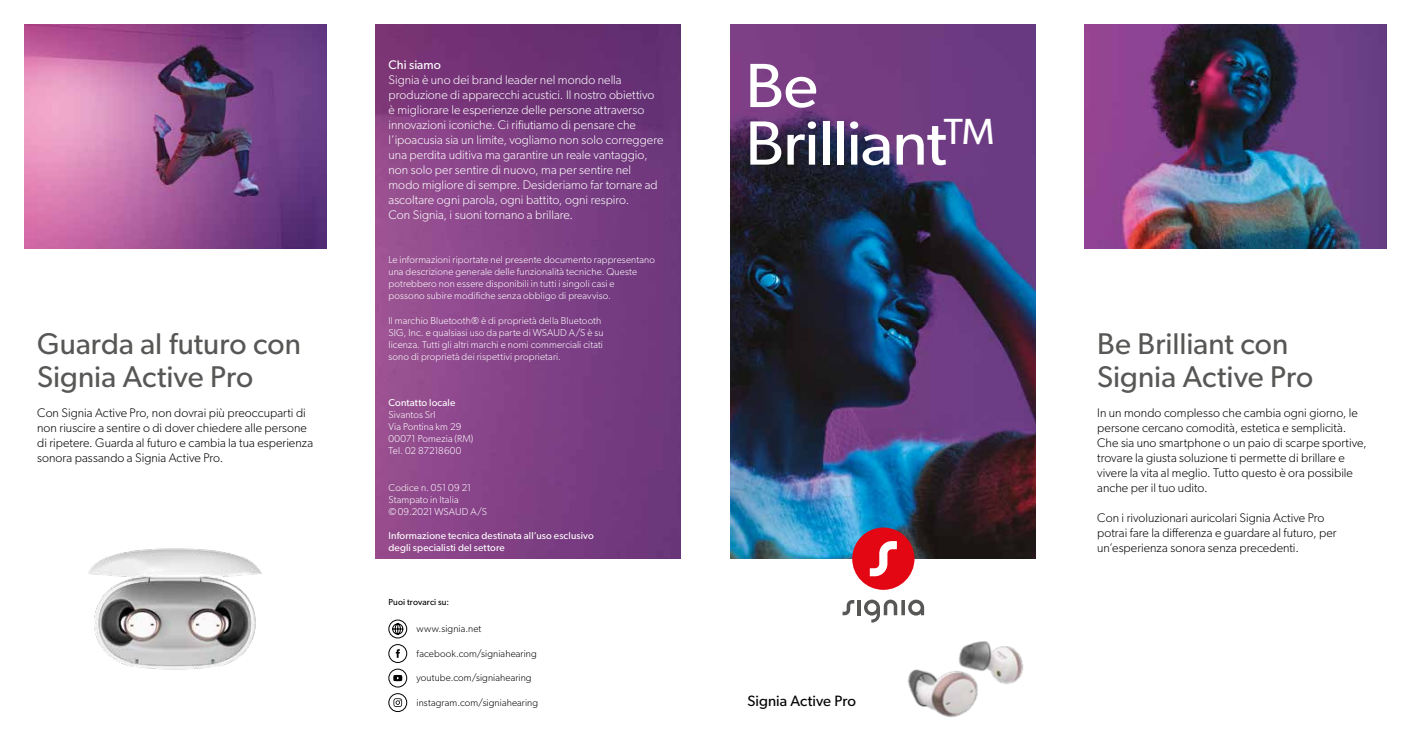
<style>
.page{position:relative;width:1411px;height:745px;background:#fff}
.page>*{position:absolute;margin:0;border:0;box-sizing:border-box;transform-origin:0 0}
.t1{font:62.5px/57.5px "Gibson";letter-spacing:-.015em;color:#fff;scale:1.05 1}
.t2{font:30px/33px "Gibson";color:#575756}
.t3{font:15px "Gibson";letter-spacing:.005em;color:#000}
.t4{font:300 12.5px/15px "Gibson";letter-spacing:.005em;color:#000}
.t5{font:300 12.5px/15px "Gibson";letter-spacing:.005em;color:#fff}
.t6{font:12.5px "Gibson";letter-spacing:.005em;color:#fff}
.t7{font:300 10px/12px "Gibson";letter-spacing:.01em;color:#fff}
.t8{font:300 10px "Gibson";letter-spacing:.01em;color:#000}
.t9{font:10px/12px "Gibson";letter-spacing:.01em;color:#fff}
.t10{font:8.75px "Gibson";letter-spacing:.015em;color:#000}
</style>
<div class="page">
<img style="left:730px;top:25px;width:305px;height:533px">
<img style="left:376px;top:25px;width:304px;height:533px">
<img style="left:1084px;top:25px;width:301px;height:223px">
<img style="left:25px;top:25px;width:301px;height:223px">
<img style="left:88px;top:548px;width:174px;height:122px">
<img style="left:907px;top:641px;width:117px;height:77px">
<svg style="left:864px;top:599px;width:60px;height:23px"></svg>
<hr style="left:857px;top:599px;width:3px;height:16px;background:#575756">
<svg style="left:842px;top:600px;width:12px;height:15px"></svg>
<div style="left:852px;top:527px;width:62px;height:62px;background:#e30613;border-radius:50%"></div>
<svg style="left:869px;top:541px;width:27px;height:35px"></svg>
<svg style="left:388px;top:619px;width:19px;height:19px"></svg>
<div style="left:388px;top:644px;width:19px;height:18px;border:1px solid #000;border-radius:50%"></div>
<svg style="left:396px;top:649px;width:4px;height:8px"></svg>
<div style="left:388px;top:668px;width:19px;height:18px;border:1px solid #000;border-radius:50%"></div>
<svg style="left:393px;top:675px;width:9px;height:5px"></svg>
<div style="left:388px;top:693px;width:19px;height:18px;border:1px solid #000;border-radius:50%"></div>
<svg style="left:393px;top:698px;width:9px;height:8px"></svg>
<h2 class="t2" style="left:37px;top:326px;width:265px">Guarda al futuro con<br>Signia Active Pro</h2>
<p class="t4" style="left:37px;top:405px;width:277px">Con Signia Active Pro, non dovrai più preoccuparti di non riuscire a sentire o di dover chiedere alle persone di ripetere. Guarda al futuro e cambia la tua esperienza sonora passando a Signia Active Pro.</p>
<p class="t6" style="left:388px;top:57px;width:54px">Chi siamo</p>
<p class="t5" style="left:388px;top:72px;width:276px">Signia è uno dei brand leader nel mondo nella produzione di apparecchi acustici. Il nostro obiettivo è migliorare le esperienze delle persone attraverso innovazioni iconiche. Ci rifiutiamo di pensare che l’ipoacusia sia un limite, vogliamo non solo correggere una perdita uditiva ma garantire un reale vantaggio, non solo per sentire di nuovo, ma per sentire nel modo migliore di sempre. Desideriamo far tornare ad ascoltare ogni parola, ogni battito, ogni respiro.<br>Con Signia, i suoni tornano a brillare.</p>
<p class="t7" style="left:388px;top:254px;width:268px">Le informazioni riportate nel presente documento rappresentano una descrizione generale delle funzionalità tecniche. Queste potrebbero non essere disponibili in tutti i singoli casi e<br>possono subire modifiche senza obbligo di preavviso.</p>
<p class="t7" style="left:388px;top:314px;width:216px">Il marchio Bluetooth® è di proprietà della Bluetooth SIG, Inc. e qualsiasi uso da parte di WSAUD A/S è su licenza. Tutti gli altri marchi e nomi commerciali citati sono di proprietà dei rispettivi proprietari.</p>
<p class="t9" style="left:388px;top:396px;width:68px">Contatto locale</p>
<p class="t7" style="left:388px;top:408px;width:86px">Sivantos Srl<br>Via Pontina km 29<br>00071 Pomezia (RM)<br>Tel. 02 87218600</p>
<p class="t7" style="left:388px;top:480px;width:100px">Codice n. 051 09 21<br>Stampato in Italia ©09.2021 WSAUD A/S</p>
<p class="t9" style="left:388px;top:528px;width:207px">Informazione tecnica destinata all’uso esclusivo degli specialisti del settore</p>
<p class="t10" style="left:388px;top:596px;width:62px">Puoi trovarci su:</p>
<p class="t8" style="left:416px;top:622px;width:66px">www.signia.net</p>
<p class="t8" style="left:416px;top:646px;width:122px">facebook.com/signiahearing</p>
<p class="t8" style="left:416px;top:671px;width:117px">youtube.com/signiahearing</p>
<p class="t8" style="left:416px;top:695px;width:123px">instagram.com/signiahearing</p>
<h1 class="t1" style="left:745px;top:56px;width:239px">Be<br>Brilliant<sup>TM</sup></h1>
<p class="t3" style="left:747px;top:691px;width:110px">Signia Active Pro</p>
<h2 class="t2" style="left:1097px;top:326px;width:217px">Be Brilliant con<br>Signia Active Pro</h2>
<p class="t4" style="left:1097px;top:405px;width:271px">In un mondo complesso che cambia ogni giorno, le persone cercano comodità, estetica e semplicità.<br>Che sia uno smartphone o un paio di scarpe sportive, trovare la giusta soluzione ti permette di brillare e vivere la vita al meglio. Tutto questo è ora possibile anche per il tuo udito.</p>
<p class="t4" style="left:1097px;top:510px;width:241px">Con i rivoluzionari auricolari Signia Active Pro potrai fare la differenza e guardare al futuro, per un’esperienza sonora senza precedenti.</p>
</div>
